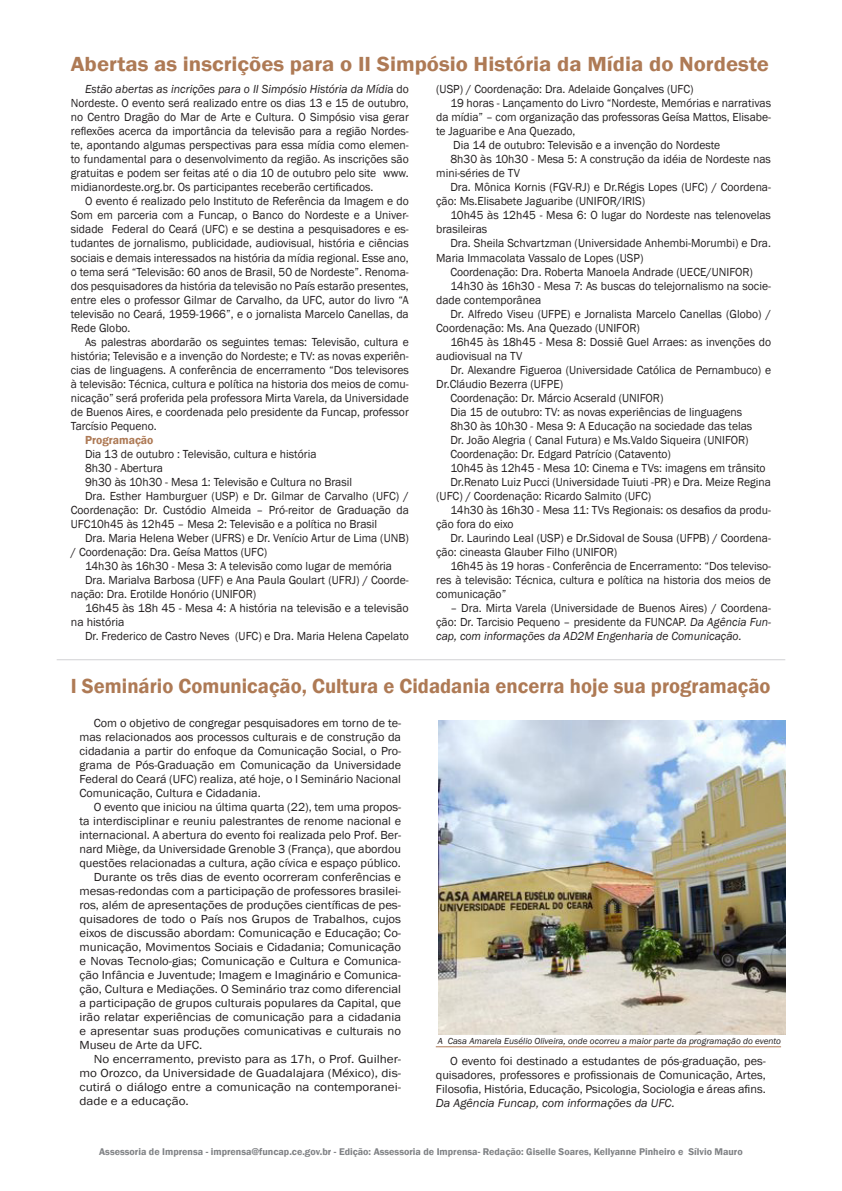
<style>
.page{position:relative;width:842px;height:1191px;background:#fff}
.page>*{position:absolute;margin:0;border:0;box-sizing:border-box;transform-origin:0 0}
.t1{font:600 21px "Franklin Gothic";color:#ae7a55}
.t2{font:600 21px "Franklin Gothic";color:#ae7a55;scale:1.08 1}
.t3{font:12px/14px "Franklin Gothic";color:#231f20}
.t4{font:12px/14px "Franklin Gothic";color:#231f20;text-align:justify;scale:1.06 1}
.t5{font:12px/14px "Franklin Gothic";color:#231f20;text-align:justify;scale:1.1 1}
.t6{font:600 12px "Franklin Gothic";color:#ae7a55}
.t7{font:600 10px "Franklin Gothic";color:#808285}
.t8{font:italic 9px "Franklin Gothic";color:#231f20}
.s1{font-style:italic}
</style>
<div class="page">
<hr style="left:57px;top:659px;width:728px;height:1px;background:#d1d2d4">
<img style="left:438px;top:720px;width:347px;height:314px">
<hr style="left:436px;top:1046px;width:345px;height:1px;background:#ae7a55">
<p class="t2" style="left:71px;top:51px;width:648px">Abertas as inscrições para o II Simpósio História da Mídia do Nordeste</p>
<p class="t3" style="left:71px;top:83px;width:339px;text-align:justify;text-indent:14px"><span class="s1">Estão abertas as incrições para o II Simpósio História da Mídi</span>a do Nordeste. O evento será realizado entre os dias 13 e 15 de outubro, no Centro Dragão do Mar de Arte e Cultura. O Simpósio visa gerar reflexões acerca da importância da televisão para a região Nordes&shy;te, apontando algumas perspectivas para essa mídia como elemen&shy;to fundamental para o desenvolvimento da região. As inscrições são gratuitas e podem ser feitas até o dia 10 de outubro pelo site www. midianordeste.org.br. Os participantes receberão certificados.</p>
<p class="t3" style="left:71px;top:195px;width:339px;text-align:justify;text-indent:14px">O evento é realizado pelo Instituto de Referência da Imagem e do Som em parceria com a Funcap, o Banco do Nordeste e a Univer&shy;sidade Federal do Ceará (UFC) e se destina a pesquisadores e es&shy;tudantes de jornalismo, publicidade, audiovisual, história e ciências sociais e demais interessados na história da mídia regional. Esse ano, o tema será “Televisão: 60 anos de Brasil, 50 de Nordeste”. Renoma&shy;dos pesquisadores da história da televisão no País estarão presentes, entre eles o professor Gilmar de Carvalho, da UFC, autor do livro “A televisão no Ceará, 1959-1966”, e o jornalista Marcelo Canellas, da Rede Globo.</p>
<p class="t3" style="left:71px;top:335px;width:339px;text-align:justify;text-indent:14px">As palestras abordarão os seguintes temas: Televisão, cultura e história; Televisão e a invenção do Nordeste; e TV: as novas experiên&shy;cias de linguagens. A conferência de encerramento “Dos televisores à televisão: Técnica, cultura e política na historia dos meios de comu&shy;nicação” será proferida pela professora Mirta Varela, da Universidade de Buenos Aires, e coordenada pelo presidente da Funcap, professor Tarcísio Pequeno.</p>
<p class="t6" style="left:85px;top:432px;width:70px">Programação</p>
<p class="t3" style="left:85px;top:447px;width:233px">Dia 13 de outubro : Televisão, cultura e história</p>
<p class="t3" style="left:85px;top:461px;width:80px">8h30 - Abertura</p>
<p class="t3" style="left:85px;top:475px;width:269px">9h30 às 10h30 - Mesa 1: Televisão e Cultura no Brasil</p>
<p class="t3" style="left:71px;top:489px;width:339px;text-align:justify;text-indent:14px">Dra. Esther Hamburguer (USP) e Dr. Gilmar de Carvalho (UFC) / Coordenação: Dr. Custódio Almeida – Pró-reitor de Graduação da UFC10h45 às 12h45 – Mesa 2: Televisão e a política no Brasil</p>
<p class="t3" style="left:71px;top:531px;width:339px;text-indent:14px">Dra. Maria Helena Weber (UFRS) e Dr. Venício Artur de Lima (UNB) / Coordenação: Dra. Geísa Mattos (UFC)</p>
<p class="t3" style="left:85px;top:559px;width:309px">14h30 às 16h30 - Mesa 3: A televisão como lugar de memória</p>
<p class="t3" style="left:71px;top:573px;width:339px;text-indent:14px">Dra. Marialva Barbosa (UFF) e Ana Paula Goulart (UFRJ) / Coorde&shy;nação: Dra. Erotilde Honório (UNIFOR)</p>
<p class="t3" style="left:71px;top:601px;width:339px;text-indent:14px">16h45 às 18h 45 - Mesa 4: A história na televisão e a televisão na história</p>
<p class="t3" style="left:85px;top:629px;width:325px">Dr. Frederico de Castro Neves (UFC) e Dra. Maria Helena Capelato</p>
<p class="t3" style="left:436px;top:83px;width:259px">(USP) / Coordenação: Dra. Adelaide Gonçalves (UFC)</p>
<p class="t3" style="left:436px;top:97px;width:336px;text-align:justify;text-indent:14px">19 horas - Lançamento do Livro “Nordeste, Memórias e narrativas da mídia” – com organização das professoras Geísa Mattos, Elisabe&shy;te Jaguaribe e Ana Quezado,</p>
<p class="t3" style="left:453px;top:139px;width:268px">Dia 14 de outubro: Televisão e a invenção do Nordeste</p>
<p class="t3" style="left:436px;top:153px;width:336px;text-indent:14px">8h30 às 10h30 - Mesa 5: A construção da idéia de Nordeste nas mini-séries de TV</p>
<p class="t3" style="left:436px;top:181px;width:336px;text-indent:14px">Dra. Mônica Kornis (FGV-RJ) e Dr.Régis Lopes (UFC) / Coordena&shy;ção: Ms.Elisabete Jaguaribe (UNIFOR/IRIS)</p>
<p class="t3" style="left:436px;top:209px;width:336px;text-indent:14px">10h45 às 12h45 - Mesa 6: O lugar do Nordeste nas telenovelas brasileiras</p>
<p class="t3" style="left:436px;top:237px;width:336px;text-indent:14px">Dra. Sheila Schvartzman (Universidade Anhembi-Morumbi) e Dra.<br>Maria Immacolata Vassalo de Lopes (USP)</p>
<p class="t3" style="left:450px;top:265px;width:304px">Coordenação: Dra. Roberta Manoela Andrade (UECE/UNIFOR)</p>
<p class="t3" style="left:436px;top:279px;width:336px;text-indent:14px">14h30 às 16h30 - Mesa 7: As buscas do telejornalismo na socie&shy;dade contemporânea</p>
<p class="t3" style="left:436px;top:307px;width:336px;text-indent:14px">Dr. Alfredo Viseu (UFPE) e Jornalista Marcelo Canellas (Globo) /<br>Coordenação: Ms. Ana Quezado (UNIFOR)</p>
<p class="t3" style="left:436px;top:335px;width:336px;text-indent:14px">16h45 às 18h45 - Mesa 8: Dossiê Guel Arraes: as invenções do audiovisual na TV</p>
<p class="t3" style="left:436px;top:363px;width:336px;text-indent:14px">Dr. Alexandre Figueroa (Universidade Católica de Pernambuco) e<br>Dr.Cláudio Bezerra (UFPE)</p>
<p class="t3" style="left:450px;top:391px;width:215px">Coordenação: Dr. Márcio Acserald (UNIFOR)</p>
<p class="t3" style="left:450px;top:405px;width:293px">Dia 15 de outubro: TV: as novas experiências de linguagens</p>
<p class="t3" style="left:450px;top:419px;width:303px">8h30 às 10h30 - Mesa 9: A Educação na sociedade das telas</p>
<p class="t3" style="left:450px;top:433px;width:300px">Dr. João Alegria ( Canal Futura) e Ms.Valdo Siqueira (UNIFOR)</p>
<p class="t3" style="left:450px;top:447px;width:222px">Coordenação: Dr. Edgard Patrício (Catavento)</p>
<p class="t3" style="left:450px;top:461px;width:317px">10h45 às 12h45 - Mesa 10: Cinema e TVs: imagens em trânsito</p>
<p class="t3" style="left:436px;top:475px;width:336px;text-indent:14px">Dr.Renato Luiz Pucci (Universidade Tuiuti -PR) e Dra. Meize Regina (UFC) / Coordenação: Ricardo Salmito (UFC)</p>
<p class="t3" style="left:436px;top:503px;width:336px;text-indent:14px">14h30 às 16h30 - Mesa 11: TVs Regionais: os desafios da produ&shy;ção fora do eixo</p>
<p class="t3" style="left:436px;top:531px;width:336px;text-indent:14px">Dr. Laurindo Leal (USP) e Dr.Sidoval de Sousa (UFPB) / Coordena&shy;ção: cineasta Glauber Filho (UNIFOR)</p>
<p class="t3" style="left:436px;top:559px;width:336px;text-align:justify;text-indent:14px">16h45 às 19 horas - Conferência de Encerramento: “Dos televiso&shy;res à televisão: Técnica, cultura e política na historia dos meios de comunicação”</p>
<p class="t3" style="left:436px;top:601px;width:336px;text-align:justify;text-indent:14px">– Dra. Mirta Varela (Universidade de Buenos Aires) / Coordena&shy;ção: Dr. Tarcisio Pequeno – presidente da FUNCAP. <span class="s1">Da Agência Fun&shy;cap, com informações da AD2M Engenharia de Comunicação.</span></p>
<p class="t1" style="left:71px;top:673px;width:701px">I Seminário Comunicação, Cultura e Cidadania encerra hoje sua programação</p>
<p class="t3" style="left:80px;top:716px;width:323px;text-align:justify;text-indent:14px">Com o objetivo de congregar pesquisadores em torno de te&shy;mas relacionados aos processos culturais e de construção da cidadania a partir do enfoque da Comunicação Social, o Pro&shy;grama de Pós-Graduação em Comunicação da Universidade Federal do Ceará (UFC) realiza, até hoje, o I Seminário Nacional Comunicação, Cultura e Cidadania.</p>
<p class="t3" style="left:80px;top:800px;width:323px;text-align:justify;text-indent:14px">O evento que iniciou na última quarta (22), tem uma propos&shy;ta interdisciplinar e reuniu palestrantes de renome nacional e internacional. A abertura do evento foi realizada pelo Prof. Ber&shy;nard Miège, da Universidade Grenoble 3 (França), que abordou questões relacionadas a cultura, ação cívica e espaço público.</p>
<p class="t4" style="left:80px;top:870px;width:305px;text-indent:14px">Durante os três dias de evento ocorreram conferências e mesas-redondas com a participação de professores brasilei&shy;ros, além de apresentações de produções científicas de pes&shy;quisadores de todo o País nos Grupos de Trabalhos, cujos eixos de discussão abordam: Comunicação e Educação; Co&shy;municação, Movimentos Sociais e Cidadania; Comunicação e Novas Tecnolo-gias; Comunicação e Cultura e Comunica&shy;ção Infância e Juventude; Imagem e Imaginário e Comunica&shy;ção, Cultura e Mediações. O Seminário traz como diferencial a participação de grupos culturais populares da Capital, que irão relatar experiências de comunicação para a cidadania e apresentar suas produções comunicativas e culturais no Museu de Arte da UFC.</p>
<p class="t5" style="left:80px;top:1052px;width:294px;text-indent:14px">No encerramento, previsto para as 17h, o Prof. Guilher&shy;mo Orozco, da Universidade de Guadalajara (México), dis&shy;cutirá o diálogo entre a comunicação na contemporanei&shy;dade e a educação.</p>
<p class="t3" style="left:436px;top:1054px;width:331px;text-align:justify;text-indent:14px">O evento foi destinado a estudantes de pós-graduação, pes&shy;quisadores, professores e profissionais de Comunicação, Artes, Filosofia, História, Educação, Psicologia, Sociologia e áreas afins.<br><span class="s1">Da Agência Funcap, com informações da UFC.</span></p>
<p class="t8" style="left:438px;top:1035px;width:344px">A Casa Amarela Eusélio Oliveira, onde ocorreu a maior parte da programação do evento</p>
<p class="t7" style="left:99px;top:1146px;width:645px">Assessoria de Imprensa - imprensa@funcap.ce.gov.br - Edição: Assessoria de Imprensa- Redação: Giselle Soares, Kellyanne Pinheiro e Sílvio Mauro</p>
</div>
